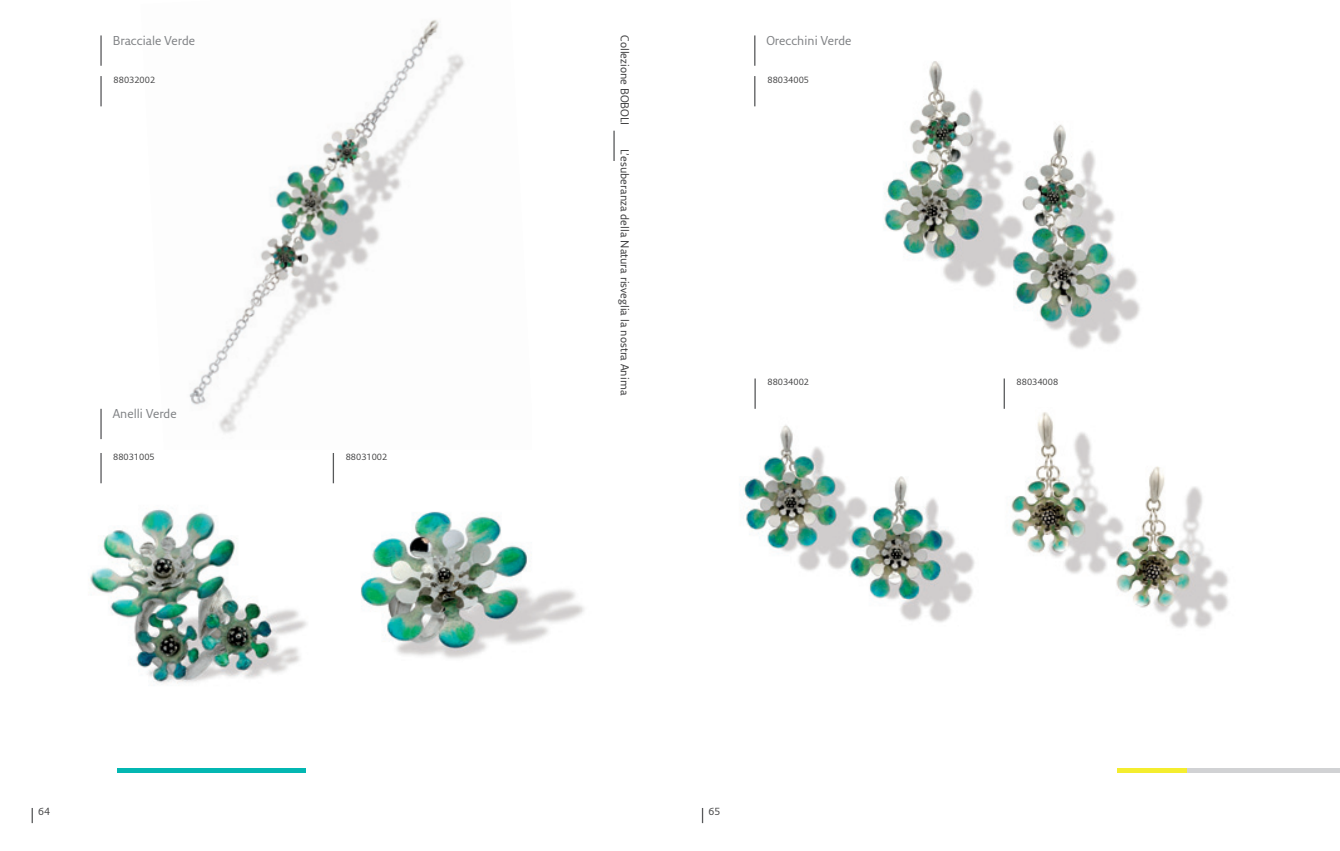
<style>
.page{position:relative;width:1340px;height:851px;background:#fff}
.page>*{position:absolute;margin:0;border:0;box-sizing:border-box;transform-origin:0 0}
.t1{font:12.5px "Fresco Sans Std";color:#808285}
.t2{font:11.25px "Fresco Sans Std";color:#3e3e3f}
.t3{font:10px "Fresco Sans Std";color:#3e3e3f}
.t4{font:8.75px "Fresco Sans Std";color:#3e3e3f}
</style>
<div class="page">
<img style="left:189px;top:19px;width:276px;height:414px">
<hr style="left:613px;top:131px;width:1px;height:30px;background:#57585a">
<div style="left:1116px;top:767px;width:74px;height:5px;background:#f4ed2f"></div>
<div style="left:1187px;top:767px;width:152px;height:5px;background:#d1d2d4"></div>
<div style="left:117px;top:767px;width:188px;height:5px;background:#03b7b2"></div>
<hr style="left:100px;top:76px;width:2px;height:30px;background:#57585a">
<hr style="left:100px;top:35px;width:2px;height:31px;background:#57585a">
<hr style="left:100px;top:409px;width:2px;height:30px;background:#57585a">
<hr style="left:100px;top:453px;width:2px;height:30px;background:#57585a">
<hr style="left:333px;top:453px;width:1px;height:30px;background:#57585a">
<img style="left:90px;top:509px;width:217px;height:175px">
<img style="left:361px;top:511px;width:223px;height:148px">
<img style="left:884px;top:61px;width:256px;height:288px">
<img style="left:739px;top:407px;width:490px;height:221px">
<hr style="left:754px;top:76px;width:1px;height:30px;background:#57585a">
<hr style="left:754px;top:378px;width:1px;height:31px;background:#57585a">
<hr style="left:1003px;top:378px;width:1px;height:31px;background:#57585a">
<hr style="left:754px;top:35px;width:1px;height:31px;background:#57585a">
<svg style="left:32px;top:808px;width:1px;height:15px"></svg>
<svg style="left:702px;top:808px;width:1px;height:15px"></svg>
<p class="t1" style="left:113px;top:33px;width:84px">Bracciale Verde</p>
<p class="t4" style="left:114px;top:74px;width:43px">88032002</p>
<p class="t1" style="left:113px;top:406px;width:65px">Anelli Verde</p>
<p class="t4" style="left:113px;top:451px;width:43px">88031005</p>
<p class="t4" style="left:346px;top:451px;width:43px">88031002</p>
<p class="t2" style="left:631px;top:35px;width:91px;rotate:90deg">Collezione BOBOLI</p>
<p class="t2" style="left:631px;top:149px;width:248px;rotate:90deg">L’esuberanza della Natura risveglia la nostra Anima</p>
<p class="t1" style="left:766px;top:33px;width:87px">Orecchini Verde</p>
<p class="t4" style="left:767px;top:74px;width:43px">88034005</p>
<p class="t4" style="left:767px;top:377px;width:43px">88034002</p>
<p class="t4" style="left:1016px;top:377px;width:43px">88034008</p>
<p class="t3" style="left:38px;top:805px;width:13px">64</p>
<p class="t3" style="left:708px;top:805px;width:13px">65</p>
</div>
